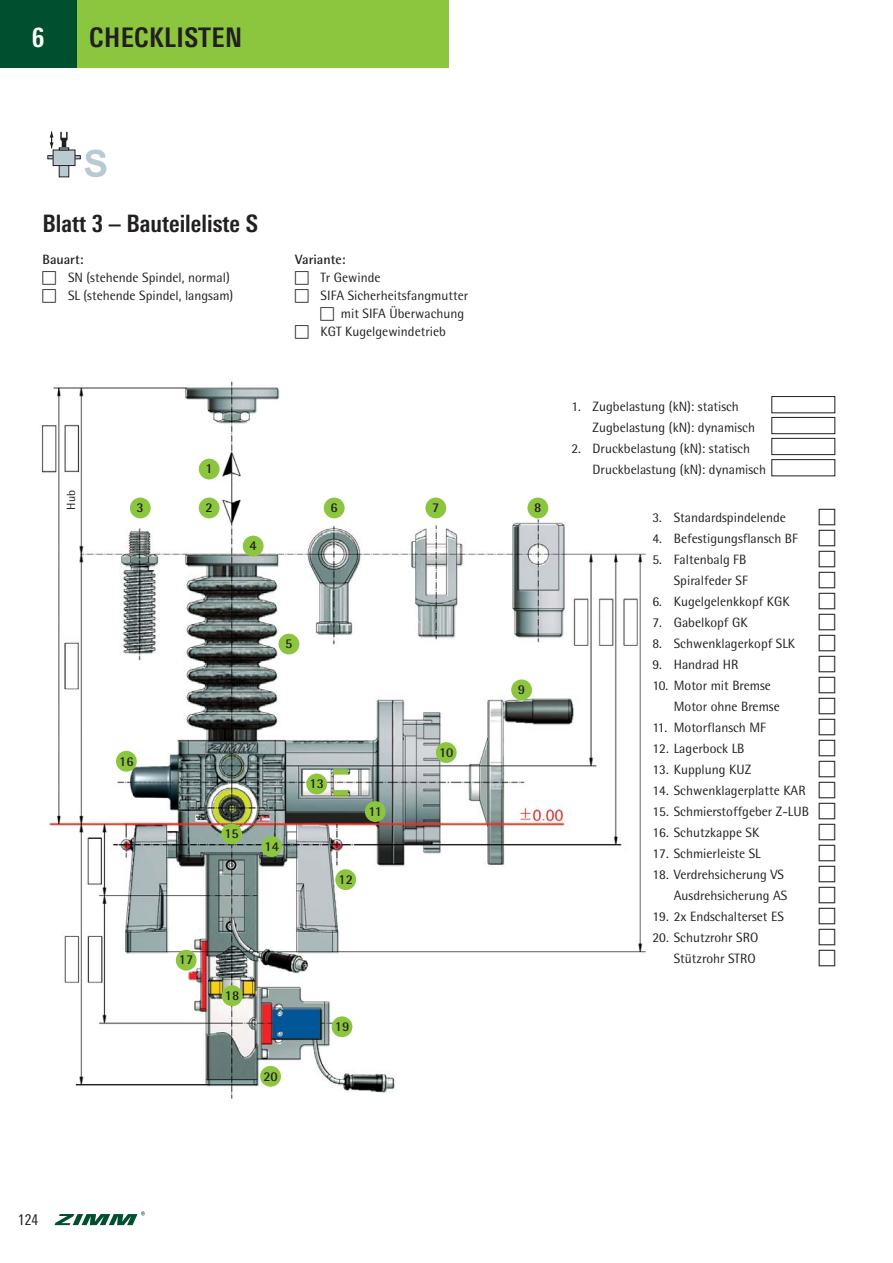
<style>
.page{position:relative;width:893px;height:1263px;background:#fff}
.page>*{position:absolute;margin:0;border:0;box-sizing:border-box;transform-origin:0 0}
.t1{font:700 condensed 27px "Linotype Univers";letter-spacing:.015em;color:#231f20}
.t2{font:700 condensed 27px "Linotype Univers";color:#fff}
.t3{font:700 condensed 24px "Linotype Univers";color:#231f20}
.t4{font:condensed 15px "Linotype Univers";color:#231f20}
.t5{font:13.5px/21px "Rotis Semi Sans";color:#231f20}
.t6{font:700 13.5px "Rotis Semi Sans";color:#231f20}
.t7{font:12px "Rotis Semi Sans";color:#231f20}
</style>
<div class="page">
<div style="left:0;top:0;width:448px;height:68px;background:#8cc63f"></div>
<div style="left:0;top:0;width:77px;height:68px;background:#00502f"></div>
<svg style="left:54px;top:1211px;width:91px;height:14px"></svg>
<div style="left:59px;top:164px;width:10px;height:13px;background:#bacad3"></div>
<div style="left:59px;top:164px;width:10px;height:13px;border:1px solid #231f20"></div>
<div style="left:48px;top:155px;width:33px;height:4px;border:1px solid #231f20"></div>
<div style="left:53px;top:150px;width:22px;height:16px;background:#bacad3"></div>
<div style="left:53px;top:150px;width:22px;height:16px;border:1px solid #231f20"></div>
<svg style="left:85px;top:149px;width:21px;height:28px"></svg>
<svg style="left:50px;top:131px;width:19px;height:21px"></svg>
<img style="left:41px;top:381px;width:606px;height:718px">
<div style="left:130px;top:498px;width:21px;height:20px;background:#8cc63f;border-radius:50%"></div>
<div style="left:199px;top:459px;width:21px;height:20px;background:#8cc63f;border-radius:50%"></div>
<div style="left:199px;top:498px;width:21px;height:20px;background:#8cc63f;border-radius:50%"></div>
<div style="left:243px;top:536px;width:21px;height:20px;background:#8cc63f;border-radius:50%"></div>
<div style="left:527px;top:498px;width:21px;height:20px;background:#8cc63f;border-radius:50%"></div>
<div style="left:425px;top:498px;width:21px;height:20px;background:#8cc63f;border-radius:50%"></div>
<div style="left:324px;top:498px;width:21px;height:20px;background:#8cc63f;border-radius:50%"></div>
<div style="left:278px;top:634px;width:21px;height:20px;background:#8cc63f;border-radius:50%"></div>
<div style="left:511px;top:679px;width:21px;height:21px;background:#8cc63f;border-radius:50%"></div>
<div style="left:436px;top:742px;width:21px;height:21px;background:#8cc63f;border-radius:50%"></div>
<div style="left:306px;top:773px;width:21px;height:21px;background:#8cc63f;border-radius:50%"></div>
<div style="left:365px;top:801px;width:21px;height:21px;background:#8cc63f;border-radius:50%"></div>
<div style="left:335px;top:869px;width:21px;height:21px;background:#8cc63f;border-radius:50%"></div>
<div style="left:261px;top:836px;width:21px;height:21px;background:#8cc63f;border-radius:50%"></div>
<div style="left:221px;top:823px;width:21px;height:21px;background:#8cc63f;border-radius:50%"></div>
<div style="left:116px;top:751px;width:21px;height:21px;background:#8cc63f;border-radius:50%"></div>
<div style="left:176px;top:950px;width:21px;height:20px;background:#8cc63f;border-radius:50%"></div>
<div style="left:222px;top:985px;width:21px;height:21px;background:#8cc63f;border-radius:50%"></div>
<div style="left:332px;top:1016px;width:20px;height:21px;background:#8cc63f;border-radius:50%"></div>
<div style="left:260px;top:1066px;width:21px;height:21px;background:#8cc63f;border-radius:50%"></div>
<svg style="left:771px;top:396px;width:65px;height:81px"></svg>
<h1 class="t2" style="left:32px;top:28px;width:14px">6</h1>
<h1 class="t1" style="left:89px;top:28px;width:154px">CHECKLISTEN</h1>
<h2 class="t3" style="left:43px;top:214px;width:217px">Blatt 3 – Bauteileliste S</h2>
<p class="t6" style="left:43px;top:255px;width:43px">Bauart:</p>
<p class="t5" style="left:68px;top:270px;width:167px;line-height:18px">SN (stehende Spindel, normal)<br>SL (stehende Spindel, langsam)</p>
<p class="t6" style="left:295px;top:255px;width:52px">Variante:</p>
<p class="t5" style="left:321px;top:269px;width:61px">Tr Gewinde</p>
<p class="t5" style="left:321px;top:287px;width:149px">SIFA Sicherheitsfangmutter</p>
<p class="t5" style="left:341px;top:305px;width:125px">mit SIFA Überwachung</p>
<p class="t5" style="left:321px;top:323px;width:127px">KGT Kugelgewindetrieb</p>
<p class="t7" style="left:67px;top:510px;width:21px;rotate:-90deg">Hub</p>
<p class="t6" style="left:137px;top:503px;width:9px">3</p>
<p class="t6" style="left:119px;top:756px;width:16px">16</p>
<p class="t6" style="left:206px;top:464px;width:9px">1</p>
<p class="t6" style="left:206px;top:503px;width:9px">2</p>
<p class="t6" style="left:250px;top:541px;width:9px">4</p>
<p class="t6" style="left:331px;top:503px;width:9px">6</p>
<p class="t6" style="left:432px;top:503px;width:9px">7</p>
<p class="t6" style="left:534px;top:503px;width:9px">8</p>
<p class="t6" style="left:285px;top:639px;width:9px">5</p>
<p class="t6" style="left:179px;top:955px;width:16px">17</p>
<p class="t6" style="left:224px;top:829px;width:16px">15</p>
<p class="t6" style="left:264px;top:841px;width:16px">14</p>
<p class="t6" style="left:309px;top:779px;width:16px">13</p>
<p class="t6" style="left:369px;top:806px;width:15px">11</p>
<p class="t6" style="left:338px;top:874px;width:16px">12</p>
<p class="t6" style="left:225px;top:991px;width:16px">18</p>
<p class="t6" style="left:335px;top:1022px;width:16px">19</p>
<p class="t6" style="left:439px;top:747px;width:16px">10</p>
<p class="t6" style="left:518px;top:685px;width:9px">9</p>
<p class="t6" style="left:263px;top:1071px;width:16px">20</p>
<p class="t5" style="left:593px;top:397px;width:164px;text-indent:-21px">1. Zugbelastung (kN): statisch<br>Zugbelastung (kN): dynamisch</p>
<p class="t5" style="left:593px;top:439px;width:175px;text-indent:-21px">2. Druckbelastung (kN): statisch<br>Druckbelastung (kN): dynamisch</p>
<p class="t5" style="left:652px;top:508px;width:135px">3. Standardspindelende</p>
<p class="t5" style="left:652px;top:529px;width:147px">4. Befestigungsflansch BF</p>
<p class="t5" style="left:652px;top:550px;width:97px;text-align:right">5. Faltenbalg FB<br>Spiralfeder SF</p>
<p class="t5" style="left:652px;top:592px;width:139px">6. Kugelgelenkkopf KGK</p>
<p class="t5" style="left:652px;top:613px;width:97px">7. Gabelkopf GK</p>
<p class="t5" style="left:652px;top:634px;width:144px">8. Schwenklagerkopf SLK</p>
<p class="t5" style="left:652px;top:655px;width:87px">9. Handrad HR</p>
<p class="t5" style="left:674px;top:676px;width:107px;text-indent:-21px">10. Motor mit Bremse<br>Motor ohne Bremse</p>
<p class="t5" style="left:652px;top:718px;width:115px">11. Motorflansch MF</p>
<p class="t5" style="left:652px;top:739px;width:93px">12. Lagerbock LB</p>
<p class="t5" style="left:652px;top:760px;width:100px">13. Kupplung KUZ</p>
<p class="t5" style="left:652px;top:781px;width:155px">14. Schwenklagerplatte KAR</p>
<p class="t5" style="left:652px;top:802px;width:158px">15. Schmierstoffgeber Z-LUB</p>
<p class="t5" style="left:652px;top:823px;width:108px">16. Schutzkappe SK</p>
<p class="t5" style="left:652px;top:844px;width:110px">17. Schmierleiste SL</p>
<p class="t5" style="left:652px;top:865px;width:136px;text-align:right">18. Verdrehsicherung VS<br>Ausdrehsicherung AS</p>
<p class="t5" style="left:652px;top:907px;width:133px">19. 2x Endschalterset ES</p>
<p class="t5" style="left:652px;top:928px;width:107px;text-align:right">20. Schutzrohr SRO<br>Stützrohr STRO</p>
<p class="t4" style="left:18px;top:1214px;width:22px">124</p>
</div>
